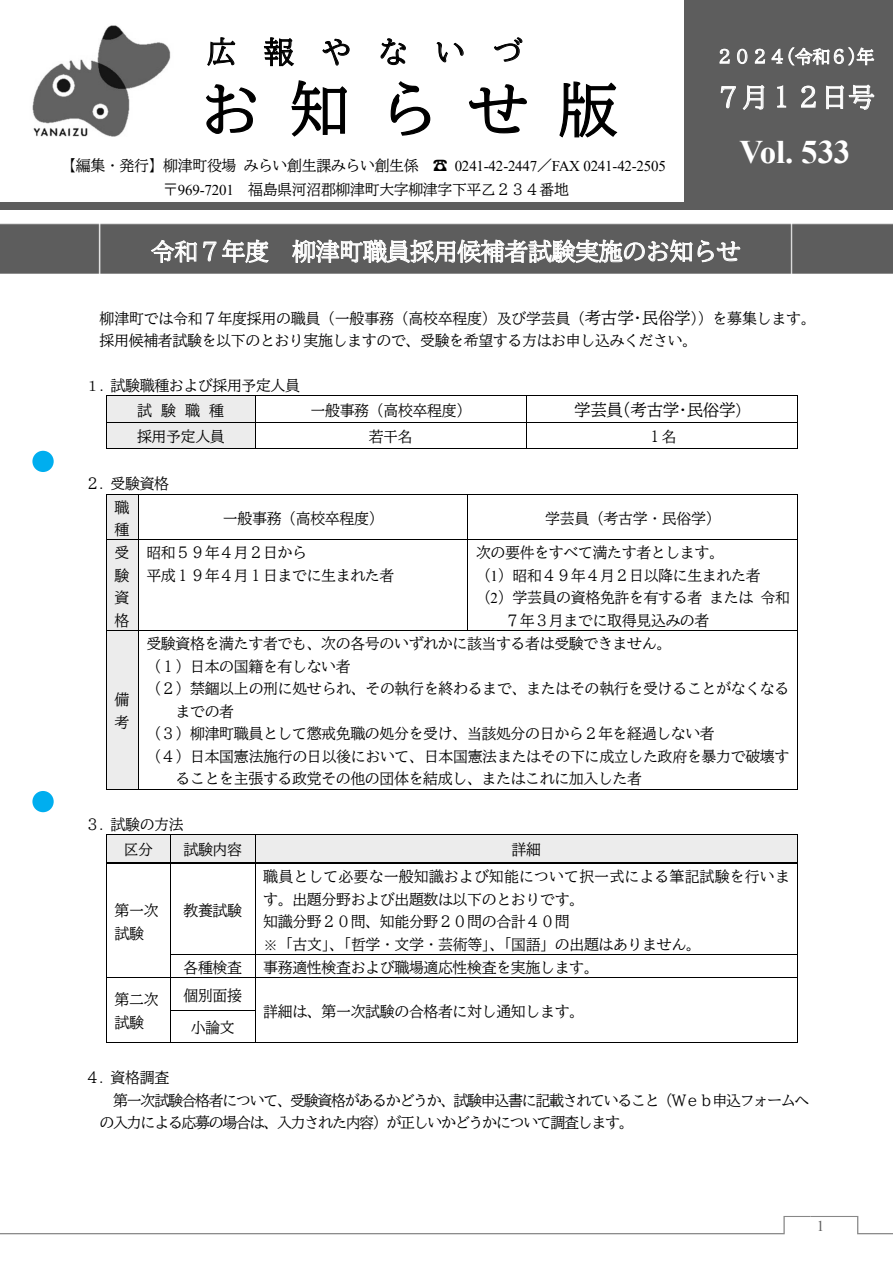
<style>
.page{position:relative;width:893px;height:1263px;background:#fff}
.page>*{position:absolute;margin:0;border:0;box-sizing:border-box;transform-origin:0 0}
.t1{font:60px "BIZ UD Mincho Medium";color:#000}
.t2{font:700 33px "Times New Roman";letter-spacing:-.005em;color:#fff}
.t3{font:30px "BIZ UD Mincho Medium";letter-spacing:.905em;color:#000}
.t4{font:27px "BIZ UD Mincho Medium";letter-spacing:-.015em;color:#fff}
.t5{font:24px "BIZ UD Mincho Medium";letter-spacing:-.015em;color:#fff}
.t6{font:18px "BIZ UD Mincho Medium";letter-spacing:-.02em;color:#fff}
.t7{font:16.5px "BIZ UDP Mincho Medium";letter-spacing:-.03em;color:#000}
.t8{font:15px/22.5px "BIZ UD Mincho Medium";letter-spacing:-.025em;color:#000}
.t9{font:15px "BIZ UD Mincho Medium";letter-spacing:-.085em;color:#000}
.t10{font:15px "Times New Roman";letter-spacing:-.02em;color:#000}
.t11{font:15px "Times New Roman";color:#5e5e5e}
.s1{font-family:"BIZ UD Mincho Medium"}
.s2{font-family:"Times New Roman"}
.s3{font-family:"BIZ UDP Mincho Medium";font-size:16.5px}
.s4{font-family:"MS Mincho"}
.s5{font-family:"BIZ UD Mincho Medium";font-size:15px}
</style>
<div class="page">
<svg style="left:0;top:1216px;width:893px;height:18px"></svg>
<div style="left:107px;top:396px;width:148px;height:26px;background:#ececec"></div>
<hr style="left:107px;top:396px;width:148px;height:1px;background:#000">
<hr style="left:255px;top:396px;width:271px;height:1px;background:#000">
<hr style="left:527px;top:396px;width:270px;height:1px;background:#000">
<div style="left:107px;top:423px;width:148px;height:25px;background:#ececec"></div>
<hr style="left:107px;top:422px;width:148px;height:1px;background:#000">
<hr style="left:255px;top:422px;width:271px;height:1px;background:#000">
<hr style="left:527px;top:422px;width:270px;height:1px;background:#000">
<svg style="left:106px;top:396px;width:1px;height:53px"></svg>
<hr style="left:107px;top:448px;width:148px;height:1px;background:#000">
<svg style="left:255px;top:397px;width:1px;height:51px"></svg>
<hr style="left:255px;top:448px;width:271px;height:1px;background:#000">
<svg style="left:526px;top:396px;width:1px;height:53px"></svg>
<hr style="left:527px;top:448px;width:270px;height:1px;background:#000">
<svg style="left:797px;top:396px;width:1px;height:53px"></svg>
<div style="left:107px;top:495px;width:31px;height:45px;background:#ececec"></div>
<hr style="left:107px;top:494px;width:31px;height:1px;background:#000">
<hr style="left:138px;top:494px;width:329px;height:1px;background:#000">
<hr style="left:468px;top:494px;width:329px;height:1px;background:#000">
<hr style="left:106px;top:495px;width:1px;height:45px;background:#000">
<hr style="left:138px;top:495px;width:1px;height:45px;background:#000">
<hr style="left:467px;top:495px;width:1px;height:45px;background:#000">
<hr style="left:797px;top:495px;width:1px;height:45px;background:#000">
<div style="left:107px;top:540px;width:31px;height:90px;background:#ececec"></div>
<hr style="left:107px;top:540px;width:31px;height:1px;background:#000">
<hr style="left:138px;top:540px;width:329px;height:1px;background:#000">
<hr style="left:468px;top:540px;width:329px;height:1px;background:#000">
<hr style="left:106px;top:540px;width:1px;height:90px;background:#000">
<hr style="left:138px;top:540px;width:1px;height:90px;background:#000">
<hr style="left:467px;top:540px;width:1px;height:90px;background:#000">
<hr style="left:797px;top:540px;width:1px;height:90px;background:#000">
<div style="left:107px;top:631px;width:31px;height:158px;background:#ececec"></div>
<hr style="left:107px;top:630px;width:31px;height:1px;background:#000">
<hr style="left:138px;top:630px;width:329px;height:1px;background:#000">
<hr style="left:468px;top:630px;width:329px;height:1px;background:#000">
<hr style="left:106px;top:631px;width:1px;height:158px;background:#000">
<hr style="left:107px;top:789px;width:31px;height:1px;background:#000">
<hr style="left:138px;top:631px;width:1px;height:158px;background:#000">
<hr style="left:138px;top:789px;width:659px;height:1px;background:#000">
<hr style="left:797px;top:631px;width:1px;height:158px;background:#000">
<div style="left:107px;top:835px;width:63px;height:27px;background:#ececec"></div>
<div style="left:171px;top:835px;width:84px;height:27px;background:#ececec"></div>
<div style="left:255px;top:835px;width:542px;height:27px;background:#ececec"></div>
<hr style="left:107px;top:834px;width:63px;height:1px;background:#000">
<hr style="left:171px;top:834px;width:84px;height:1px;background:#000">
<hr style="left:255px;top:834px;width:542px;height:1px;background:#000">
<svg style="left:106px;top:834px;width:1px;height:30px"></svg>
<hr style="left:107px;top:862px;width:63px;height:1px;background:#000">
<hr style="left:107px;top:863px;width:63px;height:1px;background:#000">
<svg style="left:170px;top:834px;width:2px;height:30px"></svg>
<hr style="left:172px;top:862px;width:83px;height:1px;background:#000">
<hr style="left:172px;top:863px;width:83px;height:1px;background:#000">
<svg style="left:255px;top:835px;width:2px;height:29px"></svg>
<hr style="left:257px;top:862px;width:540px;height:1px;background:#000">
<hr style="left:257px;top:863px;width:540px;height:1px;background:#000">
<svg style="left:797px;top:834px;width:1px;height:30px"></svg>
<hr style="left:106px;top:864px;width:1px;height:90px;background:#000">
<hr style="left:170px;top:864px;width:1px;height:90px;background:#000">
<hr style="left:255px;top:864px;width:1px;height:90px;background:#000">
<hr style="left:797px;top:864px;width:1px;height:90px;background:#000">
<hr style="left:171px;top:954px;width:84px;height:1px;background:#000">
<hr style="left:255px;top:954px;width:542px;height:1px;background:#000">
<svg style="left:106px;top:954px;width:1px;height:24px"></svg>
<hr style="left:107px;top:977px;width:63px;height:1px;background:#000">
<svg style="left:170px;top:954px;width:1px;height:24px"></svg>
<hr style="left:171px;top:977px;width:84px;height:1px;background:#000">
<svg style="left:255px;top:955px;width:1px;height:22px"></svg>
<hr style="left:255px;top:977px;width:542px;height:1px;background:#000">
<svg style="left:797px;top:954px;width:1px;height:24px"></svg>
<hr style="left:106px;top:978px;width:1px;height:32px;background:#000">
<hr style="left:170px;top:978px;width:1px;height:32px;background:#000">
<hr style="left:255px;top:978px;width:1px;height:32px;background:#000">
<hr style="left:797px;top:978px;width:1px;height:32px;background:#000">
<hr style="left:171px;top:1010px;width:84px;height:1px;background:#000">
<hr style="left:106px;top:1011px;width:1px;height:31px;background:#000">
<hr style="left:107px;top:1042px;width:63px;height:1px;background:#000">
<hr style="left:170px;top:1011px;width:1px;height:31px;background:#000">
<hr style="left:171px;top:1042px;width:84px;height:1px;background:#000">
<hr style="left:255px;top:1011px;width:1px;height:31px;background:#000">
<hr style="left:255px;top:1042px;width:542px;height:1px;background:#000">
<hr style="left:797px;top:1011px;width:1px;height:31px;background:#000">
<div style="left:0;top:202px;width:893px;height:7px;background:#5d5d5d"></div>
<div style="left:685px;top:0;width:208px;height:206px;background:#5d5d5d"></div>
<img style="left:32px;top:25px;width:139px;height:112px">
<div style="left:0;top:223px;width:893px;height:51px;background:#5d5d5d"></div>
<div style="left:32px;top:451px;width:22px;height:21px;background:#00aeef;border-radius:50%"></div>
<div style="left:32px;top:791px;width:22px;height:21px;background:#00aeef;border-radius:50%"></div>
<h3 class="t3" style="left:207px;top:37px;width:318px">広報やないづ</h3>
<h1 class="t1" style="left:200px;top:79px;width:419px">お 知 ら せ 版</h1>
<p class="t10" style="left:61px;top:155px;width:606px"><span class="s1">【編集・発行】柳津町役場 みらい創生課みらい創生係 ☎</span> 0241-42-2447<span class="s1">／</span>FAX 0241-42-2505</p>
<p class="t8" style="left:163px;top:178px;width:407px">〒<span class="s2">969-7201</span> 福島県河沼郡柳津町大字柳津字下平乙２３４番地</p>
<p class="t6" style="left:716px;top:47px;width:160px">２０２４(令和６)年</p>
<h3 class="t4" style="left:715px;top:83px;width:162px">７月１２日号</h3>
<h2 class="t2" style="left:739px;top:128px;width:112px">Vol. 533</h2>
<h3 class="t5" style="left:151px;top:239px;width:591px">令和７年度 柳津町職員採用候補者試験実施のお知らせ</h3>
<p class="t8" style="left:100px;top:307px;width:718px">柳津町では令和７年度採用の職員（一般事務（高校卒程度）及び学芸員（<span class="s3">考古学・民俗学</span>））を募集します。採用候補者試験を以下のとおり実施しますので、受験を希望する方はお申し込みください。</p>
<p class="t8" style="left:137px;top:373px;width:164px;line-height:24.9px;text-indent:-52px"><span class="s4">１</span><span class="s2">.</span> 試験職種および採用予定人員試験職種</p>
<p class="t8" style="left:311px;top:399px;width:162px">一般事務（高校卒程度）</p>
<p class="t7" style="left:574px;top:401px;width:177px">学芸員（考古学・民俗学<span class="s5">）</span></p>
<p class="t8" style="left:137px;top:425px;width:89px">採用予定人員</p>
<p class="t8" style="left:369px;top:425px;width:46px">若干名</p>
<p class="t8" style="left:647px;top:425px;width:31px">１名</p>
<p class="t8" style="left:115px;top:472px;width:56px;text-indent:-30px">２<span class="s2">.</span> 受験資格職<br>種</p>
<p class="t8" style="left:223px;top:507px;width:162px">一般事務（高校卒程度）</p>
<p class="t8" style="left:545px;top:507px;width:177px">学芸員（考古学・民俗学）</p>
<p class="t8" style="left:115px;top:541px;width:16px;text-align:justify">受験資格</p>
<p class="t8" style="left:146px;top:541px;width:250px">昭和５９年４月２日から<br>平成１９年４月１日までに生まれた者</p>
<p class="t8" style="left:476px;top:541px;width:250px">次の要件をすべて満たす者とします。</p>
<p class="t8" style="left:476px;top:564px;width:286px">（<span class="s2">1</span>）昭和４９年４月２日以降に生まれた者</p>
<p class="t8" style="left:476px;top:586px;width:315px">（<span class="s2">2</span>）学芸員の資格免許を有する者または令和</p>
<p class="t8" style="left:505px;top:609px;width:206px">７年３月までに取得見込みの者</p>
<p class="t8" style="left:146px;top:632px;width:526px">受験資格を満たす者でも、次の各号のいずれかに該当する者は受験できません。</p>
<p class="t8" style="left:146px;top:655px;width:206px">（１）日本の国籍を有しない者</p>
<p class="t8" style="left:146px;top:677px;width:644px">（２）禁錮以上の刑に処せられ、その執行を終わるまで、またはその執行を受けることがなくなる</p>
<p class="t8" style="left:176px;top:700px;width:60px">までの者</p>
<p class="t8" style="left:146px;top:722px;width:570px">（３）柳津町職員として懲戒免職の処分を受け、当該処分の日から２年を経過しない者</p>
<p class="t8" style="left:146px;top:745px;width:644px">（４）日本国憲法施行の日以後において、日本国憲法またはその下に成立した政府を暴力で破壊す</p>
<p class="t8" style="left:176px;top:767px;width:468px">ることを主張する政党その他の団体を結成し、またはこれに加入した者</p>
<p class="t8" style="left:85px;top:811px;width:100px;line-height:25.3px;text-align:center">３<span class="s2">.</span> 試験の方法区分</p>
<p class="t8" style="left:115px;top:688px;width:16px">備考</p>
<p class="t8" style="left:183px;top:838px;width:60px">試験内容</p>
<p class="t8" style="left:512px;top:838px;width:31px">詳細</p>
<p class="t8" style="left:115px;top:899px;width:46px">第一次試験</p>
<p class="t8" style="left:183px;top:899px;width:60px">教養試験</p>
<p class="t8" style="left:263px;top:865px;width:528px">職員として必要な一般知識および知能について択一式による筆記試験を行います。出題分野および出題数は以下のとおりです。<br>知識分野２０問、知能分野２０問の合計４０問<br><span class="s2">※</span>「古文」、「哲学・文学・芸術等」、「国語」の出題はありません。</p>
<p class="t8" style="left:183px;top:956px;width:60px">各種検査</p>
<p class="t8" style="left:263px;top:956px;width:337px">事務適性検査および職場適応性検査を実施します。</p>
<p class="t8" style="left:115px;top:988px;width:46px">第二次試験</p>
<p class="t8" style="left:183px;top:984px;width:60px">個別面接</p>
<p class="t8" style="left:191px;top:1016px;width:46px">小論文</p>
<p class="t8" style="left:263px;top:1000px;width:322px">詳細は、第一次試験の合格者に対し通知します。</p>
<p class="t8" style="left:85px;top:1066px;width:86px">４<span class="s2">.</span> 資格調査</p>
<p class="t9" style="left:113px;top:1092px;width:698px">第一次試験合格者について、受験資格があるかどうか、試験申込書に記載されていること（Ｗｅｂ申込フォームへ</p>
<p class="t9" style="left:100px;top:1115px;width:536px">の入力による応募の場合は、入力された内容）が正しいかどうかについて調査します。</p>
<p class="t11" style="left:817px;top:1215px;width:9px">1</p>
</div>
